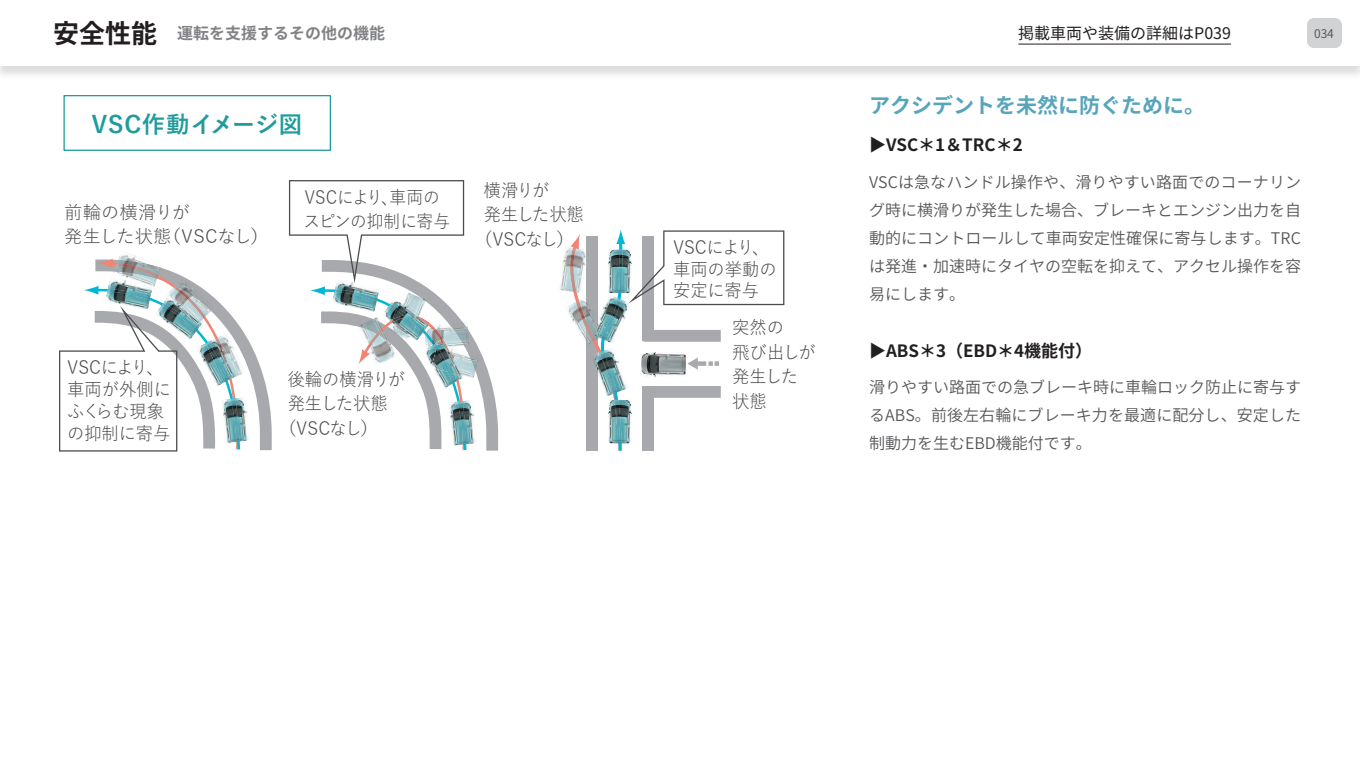
<style>
.page{position:relative;width:1360px;height:765px;background:#fff}
.page>*{position:absolute;margin:0;border:0;box-sizing:border-box;transform-origin:0 0}
.t1{font:23.4px "Yu Go Pr 6 Bold 90 msp RKSJ H";letter-spacing:.02em;color:#219b9b}
.t2{font:700 21px "Noto Sans CJ Kjp";color:#57a5bb}
.t3{font:18.2px/21.7px "Yu Go Pr 6 Regular 90 msp RKSJ H";letter-spacing:-.005em;color:#4b4c4d;scale:.95 1}
.t4{font:18.2px/24.7px "Yu Go Pr 6 Regular 90 msp RKSJ H";letter-spacing:.015em;color:#4b4c4d}
.t5{font:18.2px/23.8px "Yu Go Pr 6 Regular 90 msp RKSJ H";letter-spacing:-.005em;color:#4b4c4d;scale:.92 1}
.t6{font:700 17px "Noto Sans CJ Kjp";color:#231f20}
.t7{font:600 16px/28px "Noto Sans CJ Kjp";color:#57585a;text-align:justify}
.t8{font:700 16px "Noto Sans CJ Kjp";color:#808285}
.t9{font:16px "Noto Sans CJ Kjp";color:#231f20}
.t10{font:12px "Noto Sans CJ Kjp";color:#57585a}
.s1{font-size:26px;color:#231f20}
</style>
<div class="page">
<div style="left:63px;top:95px;width:268px;height:56px;border:1px solid #219b9b"></div>
<img style="left:118px;top:254px;width:19px;height:5px">
<svg style="left:59px;top:259px;width:213px;height:193px"></svg>
<img style="left:206px;top:337px;width:32px;height:45px">
<img style="left:215px;top:337px;width:17px;height:43px">
<img style="left:206px;top:342px;width:22px;height:40px">
<img style="left:568px;top:305px;width:2px;height:10px">
<img style="left:559px;top:247px;width:11px;height:45px">
<svg style="left:289px;top:180px;width:209px;height:271px"></svg>
<svg style="left:570px;top:229px;width:214px;height:222px"></svg>
<div style="left:0;top:0;width:1360px;height:80px;background:#231f20;opacity:.15"></div>
<div style="left:0;top:0;width:1360px;height:66px;background:#fff"></div>
<div style="left:1307px;top:18px;width:35px;height:30px;background:#d1d2d4;border-radius:7px"></div>
<hr style="left:1018px;top:44px;width:213px;height:1px;background:#231f20">
<p class="t8" style="left:53px;top:24px;width:333px"><span class="s1">安全性能</span> 運転を支援するその他の機能</p>
<p class="t9" style="left:1018px;top:24px;width:214px">掲載車両や装備の詳細はP039</p>
<p class="t10" style="left:1314px;top:26px;width:21px">034</p>
<h1 class="t1" style="left:92px;top:111px;width:212px">VSC作動イメージ図</h1>
<p class="t4" style="left:64px;top:197px;width:206px">前輪の横滑りが<br>発生した状態（VSCなし）</p>
<p class="t5" style="left:303px;top:183px;width:161px">VSCにより、車両のスピンの抑制に寄与</p>
<p class="t3" style="left:484px;top:177px;width:71px">横滑りが</p>
<p class="t3" style="left:484px;top:202px;width:107px">発生した状態</p>
<p class="t3" style="left:475px;top:226px;width:105px">（VSCなし）</p>
<p class="t3" style="left:67px;top:354px;width:111px">VSCにより、車両が外側にふくらむ現象の抑制に寄与</p>
<p class="t3" style="left:288px;top:366px;width:125px">後輪の横滑りが</p>
<p class="t3" style="left:288px;top:390px;width:107px">発生した状態</p>
<p class="t3" style="left:279px;top:415px;width:105px">（VSCなし）</p>
<p class="t3" style="left:673px;top:234px;width:111px">VSCにより、車両の挙動の安定に寄与</p>
<p class="t3" style="left:732px;top:313px;width:90px;line-height:24.7px">突然の<br>飛び出しが発生した状態</p>
<h2 class="t2" style="left:869px;top:94px;width:337px">アクシデントを未然に防ぐために。</h2>
<p class="t6" style="left:869px;top:135px;width:155px">▶VSC＊1＆TRC＊2</p>
<p class="t7" style="left:869px;top:169px;width:434px">VSCは急なハンドル操作や、滑りやすい路面でのコーナリング時に横滑りが発生した場合、ブレーキとエンジン出力を自動的にコントロールして車両安定性確保に寄与します。TRCは発進・加速時にタイヤの空転を抑えて、アクセル操作を容易にします。</p>
<p class="t6" style="left:869px;top:341px;width:225px">▶ABS＊3（EBD＊4機能付）</p>
<p class="t7" style="left:869px;top:374px;width:434px">滑りやすい路面での急ブレーキ時に車輪ロック防止に寄与するABS。前後左右輪にブレーキ力を最適に配分し、安定した制動力を生むEBD機能付です。</p>
</div>
